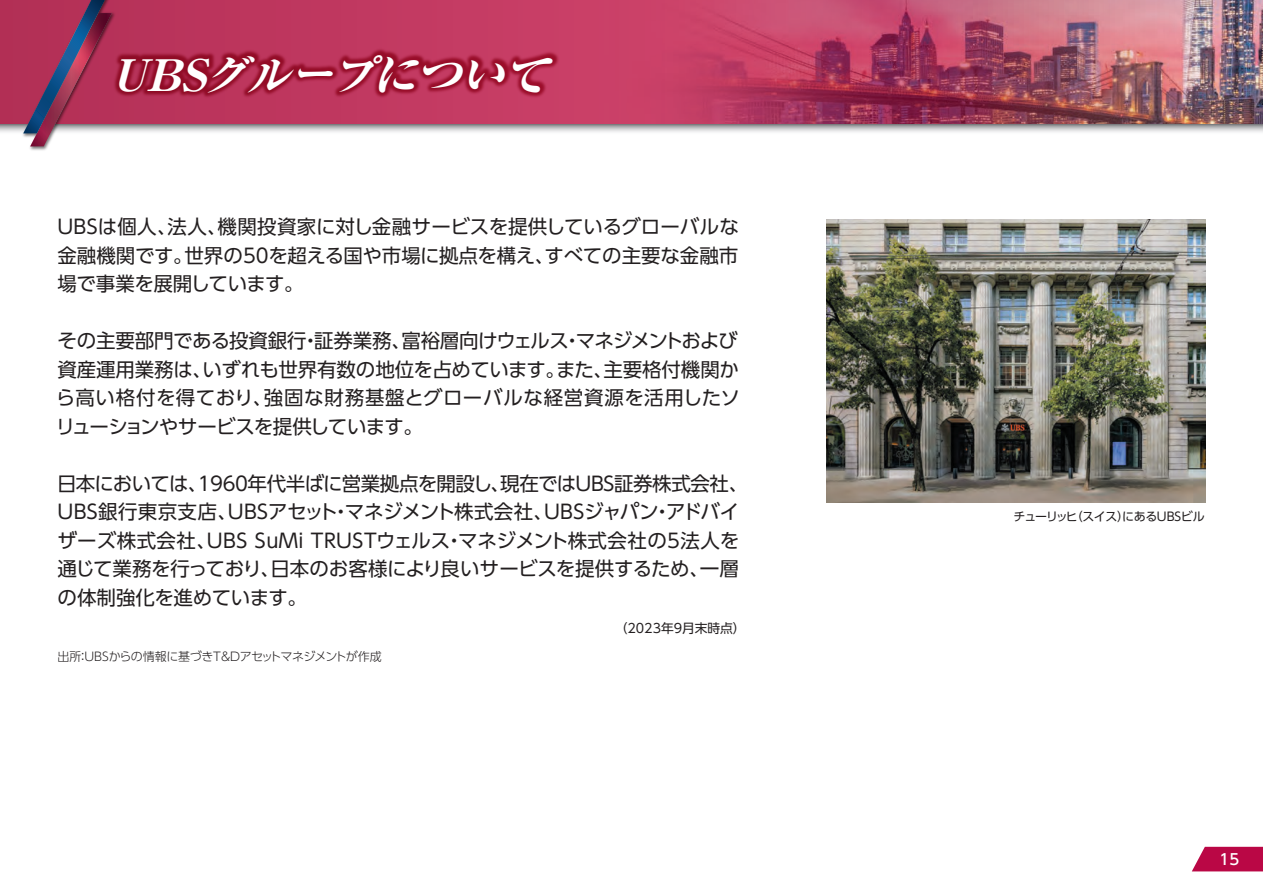
<style>
.page{position:relative;width:1263px;height:893px;background:#fff}
.page>*{position:absolute;margin:0;border:0;box-sizing:border-box;transform-origin:0 0}
.t1{font:italic 800 43.5px "Ryumin Pro";color:#fff;scale:1.04 1}
.t2{font:19.5px/28.5px "UD Shin Go Pro";letter-spacing:-.02em;color:#231f20;text-align:justify}
.t3{font:500 15px "UD Shin Go Pro";color:#fff}
.t4{font:12.75px "UD Shin Go Pro";color:#231f20}
.t5{font:300 12px "UD Shin Go Pro";letter-spacing:-.035em;color:#231f20}
.t6{font:12px "UD Shin Go Pro";letter-spacing:-.045em;color:#231f20}
</style>
<div class="page">
<svg style="left:1192px;top:847px;width:71px;height:24px;background:#c01d55"></svg>
<svg style="left:0;top:123px;width:1263px;height:11px"></svg>
<img style="left:0;top:0;width:1263px;height:123px">
<svg style="left:23px;top:0;width:27px;height:146px;background:#9a395f"></svg>
<img style="left:827px;top:219px;width:378px;height:283px">
<img style="left:50px;top:0;width:566px;height:142px">
<h1 class="t1" style="left:112px;top:40px;width:437px">UBSグループについて</h1>
<p class="t2" style="left:57px;top:212px;width:683px">UBSは個人、法人、機関投資家に対し金融サービスを提供しているグローバルな金融機関です。世界の50を超える国や市場に拠点を構え、すべての主要な金融市場で事業を展開しています。</p>
<p class="t2" style="left:56px;top:326px;width:686px">その主要部門である投資銀行・証券業務、富裕層向けウェルス・マネジメントおよび資産運用業務は、いずれも世界有数の地位を占めています。また、主要格付機関から高い格付を得ており、強固な財務基盤とグローバルな経営資源を活用したソリューションやサービスを提供しています。</p>
<p class="t2" style="left:57px;top:469px;width:693px;text-align:left">日本においては、1960年代半ばに営業拠点を開設し、現在ではUBS証券株式会社、UBS銀行東京支店、UBSアセット・マネジメント株式会社、UBSジャパン・アドバイザーズ株式会社、UBS SuMi TRUSTウェルス・マネジメント株式会社の5法人を通じて業務を行っており、日本のお客様により良いサービスを提供するため、一層の体制強化を進めています。</p>
<p class="t4" style="left:615px;top:618px;width:133px">（2023年9月末時点）</p>
<p class="t5" style="left:57px;top:647px;width:326px">出所：UBSからの情報に基づきT&amp;Dアセットマネジメントが作成</p>
<p class="t6" style="left:1014px;top:506px;width:193px">チューリッヒ（スイス）にあるUBSビル</p>
<p class="t3" style="left:1219px;top:847px;width:21px">15</p>
</div>
